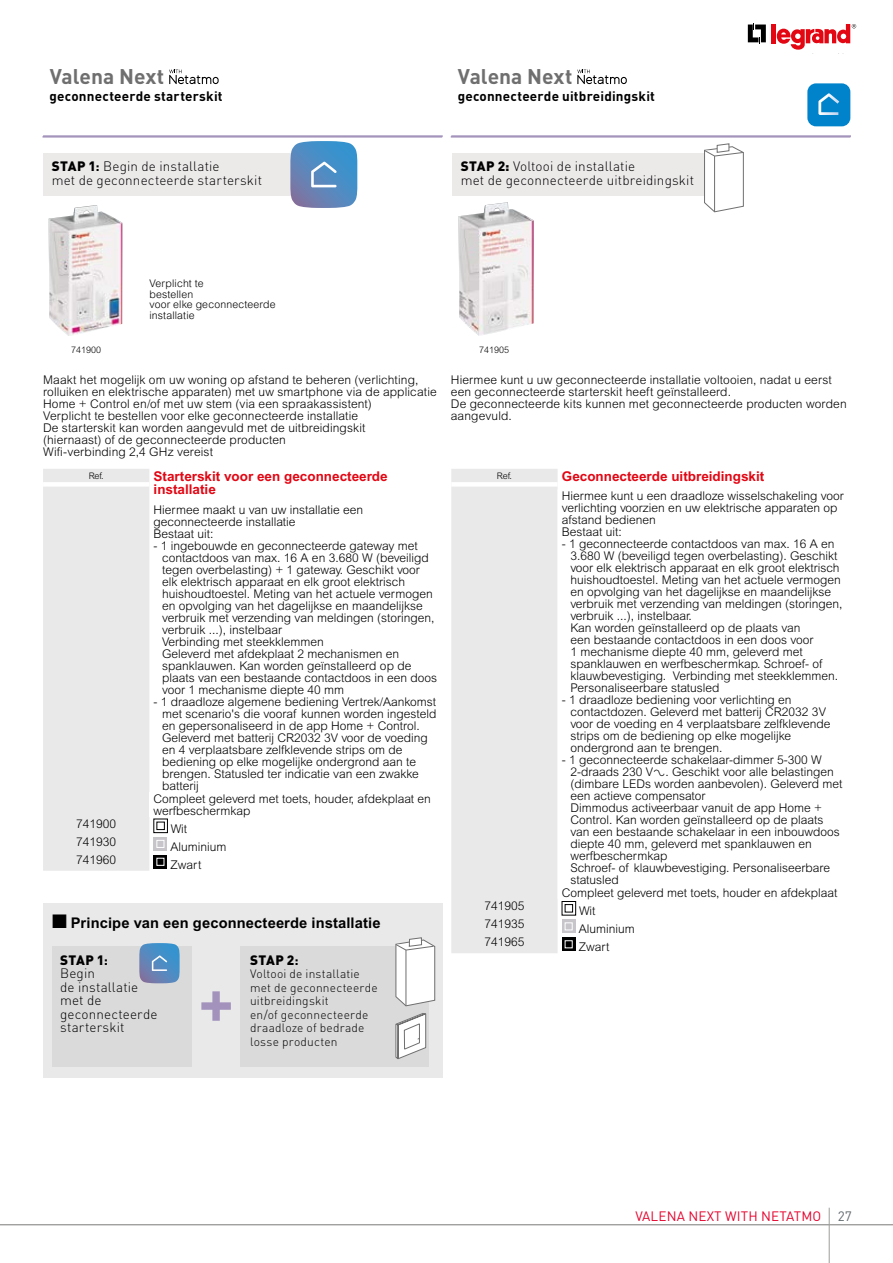
<style>
.page{position:relative;width:893px;height:1263px;background:#fff}
.page>*{position:absolute;margin:0;border:0;box-sizing:border-box;transform-origin:0 0}
.t1{font:700 58.8px "Arial MT Std";color:#a393bc}
.t2{font:700 21px "DIN Pro";letter-spacing:-.005em;color:#706f6f}
.t3{font:700 14.7px "Arial MT Std";letter-spacing:.01em;color:#000}
.t4{font:300 13.5px/13.5px "DIN Pro";letter-spacing:.01em;color:#000}
.t5{font:700 13.5px/13.5px "Arial MT Std";color:#e30613}
.t6{font:700 13.5px "DIN Pro";letter-spacing:.015em;color:#000}
.t7{font:13.5px "DIN Pro";letter-spacing:.01em;color:#e4032e}
.t8{font:900 13.5px "DIN Pro";color:#000}
.t9{font:300 12px/12px "Arial MT Std";color:#000}
.t10{font:300 12px/13.5px "DIN Pro";letter-spacing:.015em;color:#000}
.t11{font:300 10.5px/10.5px "Arial";letter-spacing:.015em;color:#000}
.t12{font:300 9px "Arial MT Std";color:#000}
.s1{font-weight:900}
.s2{font-weight:700}
.s3{font-family:"Legrand 2007";font-weight:400}
.s4{color:#626a6e}
</style>
<div class="page">
<hr style="left:43px;top:136px;width:399px;height:2px;background:#a393bc">
<hr style="left:451px;top:136px;width:399px;height:2px;background:#a393bc">
<svg style="left:748px;top:23px;width:18px;height:21px"></svg>
<hr style="left:772px;top:24px;width:4px;height:19px;background:#e30613">
<svg style="left:777px;top:24px;width:79px;height:26px"></svg>
<hr style="left:829px;top:1208px;width:1px;height:55px;background:#9d9d9c">
<hr style="left:0;top:1224px;width:893px;height:1px;background:#9d9d9c">
<hr style="left:43px;top:135px;width:400px;height:2px;background:#a393bc">
<hr style="left:451px;top:135px;width:400px;height:2px;background:#a393bc">
<div style="left:452px;top:153px;width:261px;height:43px;background:#ece9e9"></div>
<div style="left:43px;top:903px;width:400px;height:175px;background:#e9e9e9"></div>
<div style="left:52px;top:946px;width:140px;height:120px;background:#dadada"></div>
<div style="left:240px;top:946px;width:189px;height:120px;background:#dadada"></div>
<svg style="left:139px;top:943px;width:41px;height:40px;background:#6393c3"></svg>
<svg style="left:704px;top:143px;width:40px;height:70px"></svg>
<svg style="left:395px;top:937px;width:40px;height:70px;background:#ececec"></svg>
<div style="left:451px;top:469px;width:107px;height:484px;background:#e9e9e9"></div>
<div style="left:451px;top:482px;width:107px;height:5px;background:#fff"></div>
<svg style="left:564px;top:904px;width:10px;height:9px"></svg>
<div style="left:562px;top:901px;width:14px;height:14px;border:1px solid #000"></div>
<div style="left:565px;top:904px;width:8px;height:8px;background:#fff"></div>
<div style="left:565px;top:904px;width:8px;height:8px;border:1px solid #000"></div>
<svg style="left:562px;top:919px;width:13px;height:14px"></svg>
<div style="left:565px;top:923px;width:7px;height:7px;background:#c7c4ca;border:1px solid #fff"></div>
<svg style="left:562px;top:937px;width:13px;height:14px"></svg>
<div style="left:565px;top:941px;width:7px;height:7px;background:#000"></div>
<div style="left:43px;top:153px;width:276px;height:43px;background:#ece9e9"></div>
<svg style="left:290px;top:141px;width:67px;height:67px;background:#6494c4"></svg>
<div style="left:43px;top:469px;width:106px;height:402px;background:#e9e9e9"></div>
<div style="left:43px;top:482px;width:106px;height:5px;background:#fff"></div>
<svg style="left:156px;top:821px;width:9px;height:10px"></svg>
<div style="left:154px;top:819px;width:14px;height:14px;border:1px solid #000"></div>
<div style="left:157px;top:822px;width:7px;height:7px;background:#fff"></div>
<div style="left:157px;top:822px;width:8px;height:8px;border:1px solid #000"></div>
<svg style="left:154px;top:837px;width:13px;height:14px"></svg>
<div style="left:157px;top:840px;width:7px;height:8px;background:#c7c4ca;border:1px solid #fff"></div>
<svg style="left:154px;top:855px;width:13px;height:13px"></svg>
<div style="left:157px;top:858px;width:7px;height:7px;background:#000"></div>
<svg style="left:395px;top:1013px;width:31px;height:46px"></svg>
<img style="left:48px;top:205px;width:74px;height:131px">
<img style="left:458px;top:202px;width:76px;height:134px">
<svg style="left:169px;top:70px;width:50px;height:14px"></svg>
<svg style="left:577px;top:70px;width:50px;height:14px"></svg>
<div style="left:807px;top:83px;width:43px;height:43px;background:#0083ca;border-radius:9px"></div>
<svg style="left:818px;top:93px;width:21px;height:22px"></svg>
<h2 class="t2" style="left:50px;top:59px;width:116px">Valena Next</h2>
<p class="t6" style="left:50px;top:84px;width:175px">geconnecteerde starterskit</p>
<h2 class="t2" style="left:458px;top:59px;width:116px">Valena Next</h2>
<p class="t6" style="left:458px;top:84px;width:199px">geconnecteerde uitbreidingskit</p>
<p class="t4" style="left:52px;top:159px;width:212px"><span class="s1">STAP 1</span><span class="s2">:</span> Begin de installatie<br>met de geconnecteerde starterskit</p>
<p class="t4" style="left:461px;top:159px;width:235px"><span class="s1">STAP 2:</span> Voltooi de installatie<br>met de geconnecteerde uitbreidingskit</p>
<p class="t11" style="left:149px;top:279px;width:128px">Verplicht te<br>bestellen<br>voor elke geconnecteerde installatie</p>
<p class="t12" style="left:71px;top:345px;width:32px">741900</p>
<p class="t12" style="left:479px;top:345px;width:32px">741905</p>
<p class="t9" style="left:43px;top:374px;width:395px">Maakt het mogelijk om uw woning op afstand te beheren (verlichting, rolluiken en elektrische apparaten) met uw smartphone via de applicatie Home + Control en/of met uw stem (via een spraakassistent)<br>Verplicht te bestellen voor elke geconnecteerde installatie<br>De starterskit kan worden aangevuld met de uitbreidingskit<br>(hiernaast) of de geconnecteerde producten<br>Wifi-verbinding 2,4 GHz vereist</p>
<p class="t9" style="left:451px;top:374px;width:397px">Hiermee kunt u uw geconnecteerde installatie voltooien, nadat u eerst een geconnecteerde starterskit heeft geïnstalleerd.<br>De geconnecteerde kits kunnen met geconnecteerde producten worden aangevuld.</p>
<p class="t12" style="left:89px;top:470px;width:17px">Ref.</p>
<p class="t5" style="left:154px;top:469px;width:236px">Starterskit voor een geconnecteerde installatie</p>
<p class="t9" style="left:154px;top:503px;width:211px">Hiermee maakt u van uw installatie een geconnecteerde installatie<br>Bestaat uit:</p>
<p class="t9" style="left:162px;top:539px;width:277px;text-indent:-9px">- 1 ingebouwde en geconnecteerde gateway met contactdoos van max. 16 A en 3.680 W (beveiligd tegen overbelasting) + 1 gateway. Geschikt voor elk elektrisch apparaat en elk groot elektrisch huishoudtoestel. Meting van het actuele vermogen en opvolging van het dagelijkse en maandelijkse verbruik met verzending van meldingen (storingen, verbruik ...), instelbaar<br>Verbinding met steekklemmen<br>Geleverd met afdekplaat 2 mechanismen en spanklauwen. Kan worden geïnstalleerd op de plaats van een bestaande contactdoos in een doos voor 1 mechanisme diepte 40 mm</p>
<p class="t9" style="left:154px;top:695px;width:284px">- 1 draadloze algemene bediening Vertrek/Aankomst</p>
<p class="t9" style="left:162px;top:707px;width:276px">met scenario's die vooraf kunnen worden ingesteld</p>
<p class="t9" style="left:162px;top:719px;width:259px">en gepersonaliseerd in de app Home + Control.</p>
<p class="t9" style="left:162px;top:731px;width:267px">Geleverd met batterij CR2032 3V voor de voeding</p>
<p class="t9" style="left:162px;top:743px;width:242px">en 4 verplaatsbare zelfklevende strips om de</p>
<p class="t9" style="left:162px;top:755px;width:256px">bediening op elke mogelijke ondergrond aan te</p>
<p class="t9" style="left:162px;top:767px;width:258px">brengen. Statusled ter indicatie van een zwakke</p>
<p class="t9" style="left:162px;top:779px;width:38px">batterij</p>
<p class="t9" style="left:154px;top:792px;width:279px">Compleet geleverd met toets, houder, afdekplaat en</p>
<p class="t9" style="left:154px;top:804px;width:98px">werfbeschermkap</p>
<p class="t9" style="left:76px;top:817px;width:42px">741900</p>
<p class="t9" style="left:171px;top:822px;width:18px">Wit</p>
<p class="t9" style="left:76px;top:835px;width:42px">741930</p>
<p class="t9" style="left:171px;top:840px;width:58px">Aluminium</p>
<p class="t9" style="left:76px;top:853px;width:42px">741960</p>
<p class="t9" style="left:171px;top:858px;width:32px">Zwart</p>
<p class="t3" style="left:52px;top:914px;width:330px">■ Principe van een geconnecteerde installatie</p>
<p class="t4" style="left:60px;top:952px;width:99px"><span class="s1">STAP 1</span><span class="s2">:<br></span>Begin<br>de installatie met de geconnecteerde starterskit</p>
<p class="t8" style="left:250px;top:948px;width:50px">STAP 2<span class="s2">:</span></p>
<p class="t10" style="left:250px;top:966px;width:129px">Voltooi de installatie met de geconnecteerde uitbreidingskit<br>en/of geconnecteerde draadloze of bedrade losse producten</p>
<h1 class="t1" style="left:199px;top:971px;width:36px">+</h1>
<p class="t12" style="left:497px;top:470px;width:17px">Ref.</p>
<p class="t5" style="left:562px;top:469px;width:204px">Geconnecteerde uitbreidingskit</p>
<p class="t9" style="left:562px;top:490px;width:283px">Hiermee kunt u een draadloze wisselschakeling voor verlichting voorzien en uw elektrische apparaten op afstand bedienen<br>Bestaat uit:</p>
<p class="t9" style="left:570px;top:538px;width:274px;text-indent:-9px">- 1 geconnecteerde contactdoos van max. 16 A en 3.680 W (beveiligd tegen overbelasting). Geschikt voor elk elektrisch apparaat en elk groot elektrisch huishoudtoestel. Meting van het actuele vermogen en opvolging van het dagelijkse en maandelijkse verbruik met verzending van meldingen (storingen, verbruik ...), instelbaar.<br>Kan worden geïnstalleerd op de plaats van<br>een bestaande contactdoos in een doos voor<br>1 mechanisme diepte 40 mm, geleverd met spanklauwen en werfbeschermkap. Schroef- of klauwbevestiging. Verbinding met steekklemmen.<br>Personaliseerbare statusled</p>
<p class="t9" style="left:570px;top:694px;width:262px;text-indent:-9px">- 1 draadloze bediening voor verlichting en contactdozen. Geleverd met batterij CR2032 3V voor de voeding en 4 verplaatsbare zelfklevende strips om de bediening op elke mogelijke ondergrond aan te brengen.</p>
<p class="t9" style="left:562px;top:754px;width:261px">- 1 geconnecteerde schakelaar-dimmer 5-300 W</p>
<p class="t9" style="left:570px;top:766px;width:265px">2-draads 230 V<span class="s3">±</span>. Geschikt voor alle belastingen</p>
<p class="t9" style="left:570px;top:778px;width:274px">(dimbare LEDs worden aanbevolen). Geleverd met</p>
<p class="t9" style="left:570px;top:790px;width:137px">een actieve compensator</p>
<p class="t9" style="left:570px;top:802px;width:253px">Dimmodus activeerbaar vanuit de app Home +</p>
<p class="t9" style="left:570px;top:814px;width:255px">Control. Kan worden geïnstalleerd op de plaats</p>
<p class="t9" style="left:570px;top:826px;width:271px">van een bestaande schakelaar in een inbouwdoos</p>
<p class="t9" style="left:570px;top:838px;width:243px">diepte 40 mm, geleverd met spanklauwen en</p>
<p class="t9" style="left:570px;top:850px;width:98px">werfbeschermkap</p>
<p class="t9" style="left:570px;top:862px;width:261px">Schroef- of klauwbevestiging. Personaliseerbare</p>
<p class="t9" style="left:570px;top:874px;width:50px">statusled</p>
<p class="t9" style="left:562px;top:887px;width:277px">Compleet geleverd met toets, houder en afdekplaat</p>
<p class="t9" style="left:484px;top:900px;width:42px">741905</p>
<p class="t9" style="left:579px;top:905px;width:18px">Wit</p>
<p class="t9" style="left:484px;top:918px;width:42px">741935</p>
<p class="t9" style="left:579px;top:923px;width:58px">Aluminium</p>
<p class="t9" style="left:484px;top:936px;width:42px">741965</p>
<p class="t9" style="left:579px;top:941px;width:32px">Zwart</p>
<p class="t7" style="left:635px;top:1205px;width:218px">VALENA N EXT WITH N ETATM O <span class="s4">27</span></p>
</div>
